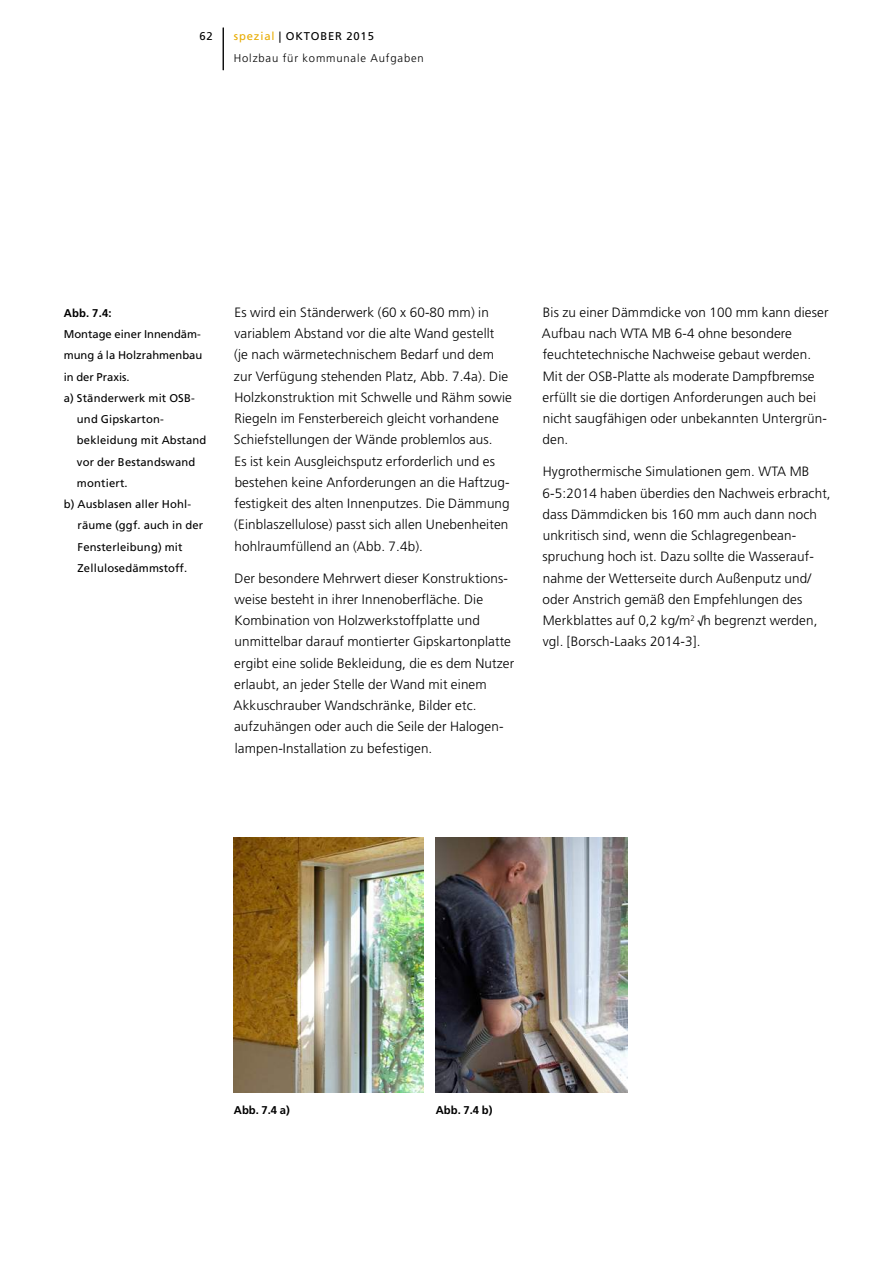
<style>
.page{position:relative;width:893px;height:1263px;background:#fff}
.page>*{position:absolute;margin:0;border:0;box-sizing:border-box;transform-origin:0 0}
.t1{font:300 13.5px/21.3px "Frutiger";letter-spacing:.01em;color:#000}
.t2{font:11.25px "Frutiger";letter-spacing:.015em;color:#000}
.t3{font:300 11.25px/21.3px "Frutiger";letter-spacing:.075em;color:#000}
.t4{font:700 11.25px "Frutiger";color:#000}
.s1{font-weight:400;color:#e8ac00}
.s2{font-weight:400}
.s3{font-family:"Myriad Pro";font-weight:600;font-size:11.25px}
</style>
<div class="page">
<hr style="left:223px;top:28px;width:1px;height:42px;background:#000">
<img style="left:234px;top:838px;width:190px;height:255px">
<img style="left:436px;top:838px;width:191px;height:255px">
<p class="t2" style="left:200px;top:30px;width:15px">62</p>
<p class="t3" style="left:234px;top:26px;width:191px"><span class="s1">spezial</span> <span class="s2">| OKTOBER 2015<br></span>Holzbau für kommunale Aufgaben</p>
<p class="t4" style="left:64px;top:306px;width:49px">Abb. 7.4:</p>
<p class="t2" style="left:64px;top:328px;width:139px">Montage einer Innendäm-</p>
<p class="t2" style="left:64px;top:349px;width:140px">mung á la Holzrahmenbau</p>
<p class="t2" style="left:64px;top:370px;width:67px">in der Praxis.</p>
<p class="t2" style="left:64px;top:391px;width:133px">a) Ständerwerk mit OSB-</p>
<p class="t2" style="left:77px;top:413px;width:88px">und Gipskarton-</p>
<p class="t2" style="left:77px;top:434px;width:131px">bekleidung mit Abstand</p>
<p class="t2" style="left:77px;top:455px;width:120px">vor der Bestandswand</p>
<p class="t2" style="left:77px;top:476px;width:52px">montiert.</p>
<p class="t2" style="left:64px;top:498px;width:128px">b) Ausblasen aller Hohl-</p>
<p class="t2" style="left:78px;top:519px;width:127px">räume (ggf. auch in der</p>
<p class="t2" style="left:78px;top:540px;width:107px">Fensterleibung) mit</p>
<p class="t2" style="left:78px;top:561px;width:111px">Zellulosedämmstoff.</p>
<p class="t1" style="left:234px;top:302px;width:280px">Es wird ein Ständerwerk (60 x 60-80 mm) in variablem Abstand vor die alte Wand gestellt<br>(je nach wärmetechnischem Bedarf und dem zur Verfügung stehenden Platz, Abb. 7.4a). Die Holzkonstruktion mit Schwelle und Rähm sowie Riegeln im Fensterbereich gleicht vorhandene Schiefstellungen der Wände problemlos aus.<br>Es ist kein Ausgleichsputz erforderlich und es bestehen keine Anforderungen an die Haftzug&shy;festigkeit des alten Innenputzes. Die Dämmung (Einblaszellulose) passt sich allen Unebenheiten hohlraumfüllend an (Abb. 7.4b).</p>
<p class="t1" style="left:234px;top:567px;width:282px">Der besondere Mehrwert dieser Konstruktions&shy;weise besteht in ihrer Innenoberfläche. Die Kombination von Holzwerkstoffplatte und unmittelbar darauf montierter Gipskartonplatte ergibt eine solide Bekleidung, die es dem Nutzer erlaubt, an jeder Stelle der Wand mit einem Akkuschrauber Wandschränke, Bilder etc. aufzuhängen oder auch die Seile der Halogen&shy;lampen-Installation zu befestigen.</p>
<p class="t1" style="left:542px;top:302px;width:288px">Bis zu einer Dämmdicke von 100 mm kann dieser Aufbau nach WTA MB 6-4 ohne besondere feuchtetechnische Nachweise gebaut werden.<br>Mit der OSB-Platte als moderate Dampfbremse erfüllt sie die dortigen Anforderungen auch bei nicht saugfähigen oder unbekannten Untergrün&shy;den.</p>
<p class="t1" style="left:542px;top:461px;width:290px">Hygrothermische Simulationen gem. WTA MB 6-5:2014 haben überdies den Nachweis erbracht, dass Dämmdicken bis 160 mm auch dann noch unkritisch sind, wenn die Schlagregenbean&shy;spruchung hoch ist. Dazu sollte die Wasserauf&shy;nahme der Wetterseite durch Außenputz und/ oder Anstrich gemäß den Empfehlungen des Merkblattes auf 0,2 kg/m<sup>2</sup> <span class="s3">√</span>h begrenzt werden, vgl. [Borsch-Laaks 2014-3].</p>
<p class="t4" style="left:234px;top:1104px;width:57px">Abb. 7.4 a)</p>
<p class="t4" style="left:436px;top:1104px;width:58px">Abb. 7.4 b)</p>
</div>
